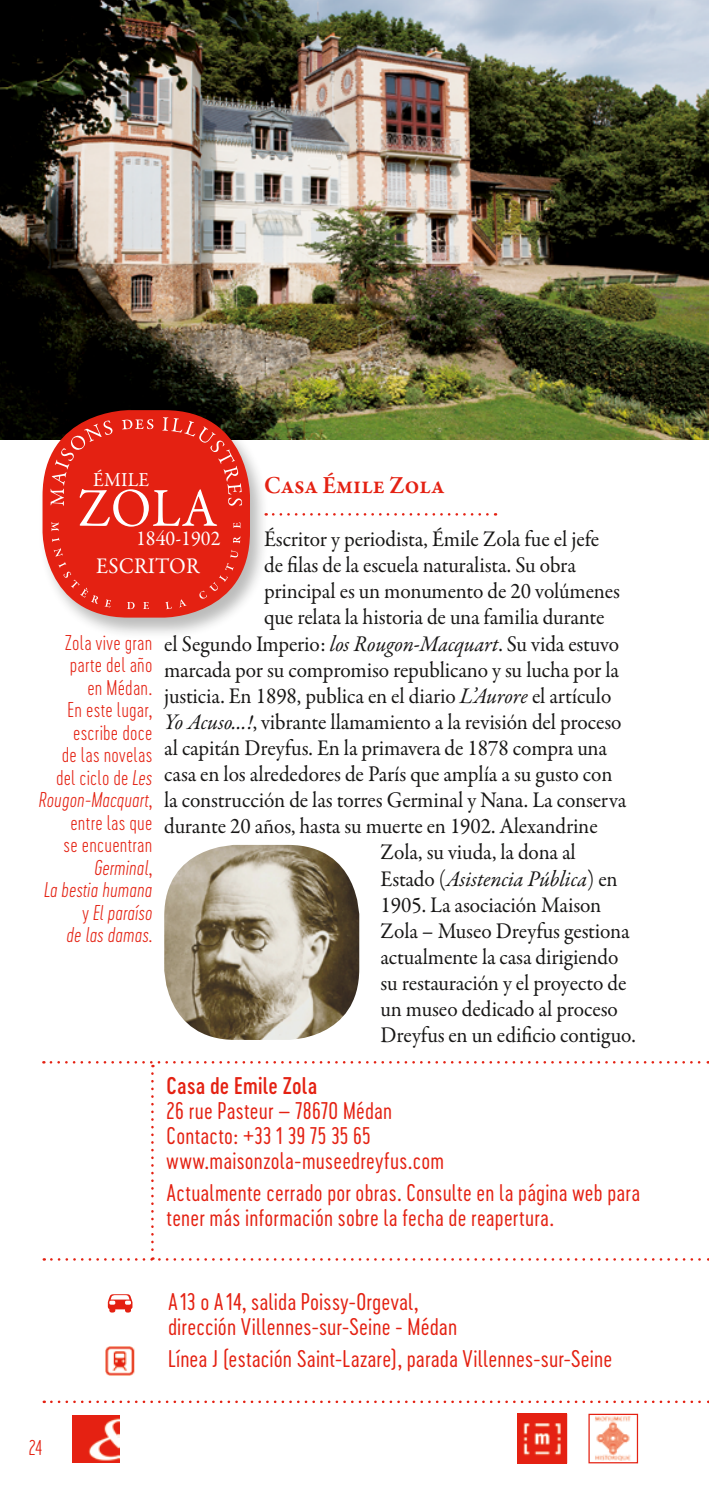
<style>
.page{position:relative;width:709px;height:1489px;background:#fff}
.page>*{position:absolute;margin:0;border:0;box-sizing:border-box;transform-origin:0 0}
.t1{font:55px "Garamond Premr Pro";color:#fff;scale:.95 1}
.t2{font:600 25px "Garamond Premr Pro";letter-spacing:-.005em;color:#e42112;scale:.95 1}
.t3{font:22.5px "Garamond Premr Pro";letter-spacing:-.005em;color:#181716;scale:.95 1}
.t4{font:22.5px/25px "Cervo Neue Light Neue";letter-spacing:.01em;color:#e42112}
.t5{font:italic 22.5px "Garamond Premr Pro";letter-spacing:-.01em;color:#181716;scale:.95 1}
.t6{font:22.5px "Cervo Neue Medium Neue";letter-spacing:.01em;color:#e42112}
.t7{font:22.5px "Garamond Premr Pro";letter-spacing:.01em;color:#fff;scale:.95 1}
.t8{font:21.25px "Garamond Premr Pro";color:#fff;scale:.95 1}
.t9{font:20px/22.5px "Cervo Neue Thin Neue";letter-spacing:.01em;color:#e42112;text-align:right}
.t10{font:20px "Garamond Premr Pro";letter-spacing:.01em;color:#fff;scale:.95 1}
.s1{font-style:italic}
.s2{font-style:normal}
</style>
<div class="page">
<img style="left:0;top:0;width:709px;height:439px">
<svg style="left:273px;top:513px;width:223px;height:2px"></svg>
<svg style="left:108px;top:1294px;width:24px;height:18px"></svg>
<div style="left:105px;top:1343px;width:30px;height:33px;background:linear-gradient(to right,#fff,#fff)"></div>
<img style="left:106px;top:1346px;width:29px;height:28px">
<svg style="left:51px;top:1400px;width:658px;height:2px"></svg>
<img style="left:595px;top:1416px;width:36px;height:44px">
<div style="left:588px;top:1413px;width:50px;height:50px;border:1px solid #e42112"></div>
<svg style="left:51px;top:1073px;width:658px;height:187px"></svg>
<svg style="left:51px;top:1061px;width:657px;height:6px"></svg>
<img style="left:520px;top:1416px;width:44px;height:44px">
<div style="left:517px;top:1413px;width:50px;height:50px;border:2px solid #e42112"></div>
<img style="left:73px;top:1415px;width:47px;height:47px">
<img style="left:164px;top:844px;width:195px;height:195px">
<div style="left:39px;top:408px;width:230px;height:230px;background:#1c1d1b;opacity:.3"></div>
<svg style="left:43px;top:411px;width:206px;height:205px;background:#d13d31"></svg>
<svg style="left:51px;top:420px;width:62px;height:86px;background:#d42e22"></svg>
<svg style="left:122px;top:419px;width:31px;height:10px"></svg>
<svg style="left:162px;top:417px;width:80px;height:88px;background:#d52d20"></svg>
<svg style="left:51px;top:522px;width:189px;height:87px;background:#e43022"></svg>
<p class="t10" style="left:93px;top:467px;width:61px">ÉMILE</p>
<h1 class="t1" style="left:78px;top:475px;width:148px">ZOLA</h1>
<p class="t2" style="left:264px;top:470px;width:191px">Casa Émile Zola</p>
<p class="t3" style="left:264px;top:525px;width:354px">Éscritor y periodista, Émile Zola fue el jefe</p>
<p class="t3" style="left:264px;top:551px;width:330px">de filas de la escuela naturalista. Su obra</p>
<p class="t3" style="left:264px;top:577px;width:376px">principal es un monumento de 20 volúmenes</p>
<p class="t3" style="left:264px;top:603px;width:360px">que relata la historia de una familia durante</p>
<p class="t3" style="left:164px;top:630px;width:480px">el Segundo Imperio: <span class="s1">los Rougon-Macquart</span>. Su vida estuvo</p>
<p class="t3" style="left:164px;top:656px;width:480px">marcada por su compromiso republicano y su lucha por la</p>
<p class="t3" style="left:164px;top:682px;width:472px">justicia. En 1898, publica en el diario <span class="s1">L’Aurore</span> el artículo</p>
<p class="t3" style="left:164px;top:708px;width:483px"><span class="s1">Yo Acuso…!</span>, vibrante llamamiento a la revisión del proceso</p>
<p class="t3" style="left:164px;top:734px;width:467px">al capitán Dreyfus. En la primavera de 1878 compra una</p>
<p class="t3" style="left:164px;top:760px;width:473px">casa en los alrededores de París que amplía a su gusto con</p>
<p class="t3" style="left:164px;top:786px;width:488px">la construcción de las torres Germinal y Nana. La conserva</p>
<p class="t3" style="left:164px;top:812px;width:458px">durante 20 años, hasta su muerte en 1902. Alexandrine</p>
<p class="t3" style="left:380px;top:838px;width:207px">Zola, su viuda, la dona al</p>
<p class="t5" style="left:380px;top:864px;width:251px"><span class="s2">Estado (</span>Asistencia Pública<span class="s2">) en</span></p>
<p class="t3" style="left:380px;top:890px;width:234px">1905. La asociación Maison</p>
<p class="t3" style="left:380px;top:916px;width:264px">Zola – Museo Dreyfus gestiona</p>
<p class="t3" style="left:380px;top:942px;width:252px">actualmente la casa dirigiendo</p>
<p class="t3" style="left:380px;top:968px;width:260px">su restauración y el proyecto de</p>
<p class="t3" style="left:380px;top:994px;width:251px">un museo dedicado al proceso</p>
<p class="t3" style="left:380px;top:1020px;width:270px">Dreyfus en un edificio contiguo.</p>
<p class="t8" style="left:136px;top:526px;width:90px">1840-1902</p>
<p class="t7" style="left:96px;top:552px;width:110px">ESCRITOR</p>
<p class="t9" style="left:39px;top:631px;width:115px">Zola vive gran parte del año<br>en Médan.<br>En este lugar, escribe doce<br>de las novelas del ciclo de <span class="s1">Les<br>Rougon-Macquart</span>, entre las que<br>se encuentran<br><span class="s1">Germinal</span>,<br><span class="s1">La bestia humana </span>y <span class="s1">El paraíso<br>de las damas</span>.</p>
<p class="t6" style="left:167px;top:1070px;width:152px">Casa de Emile Zola</p>
<p class="t4" style="left:167px;top:1097px;width:279px">26 rue Pasteur – 78670 Médan<br>Contacto: +33 1 39 75 35 65 www.maisonzola-museedreyfus.com</p>
<p class="t4" style="left:167px;top:1179px;width:475px">Actualmente cerrado por obras. Consulte en la página web para tener más información sobre la fecha de reapertura.</p>
<p class="t9" style="left:29px;top:1436px;width:15px">24</p>
<p class="t4" style="left:168px;top:1289px;width:291px">A13 o A14, salida Poissy-Orgeval, dirección Villennes-sur-Seine - Médan</p>
<p class="t4" style="left:168px;top:1346px;width:446px">Línea J (estación Saint-Lazare), parada Villennes-sur-Seine</p>
</div>
